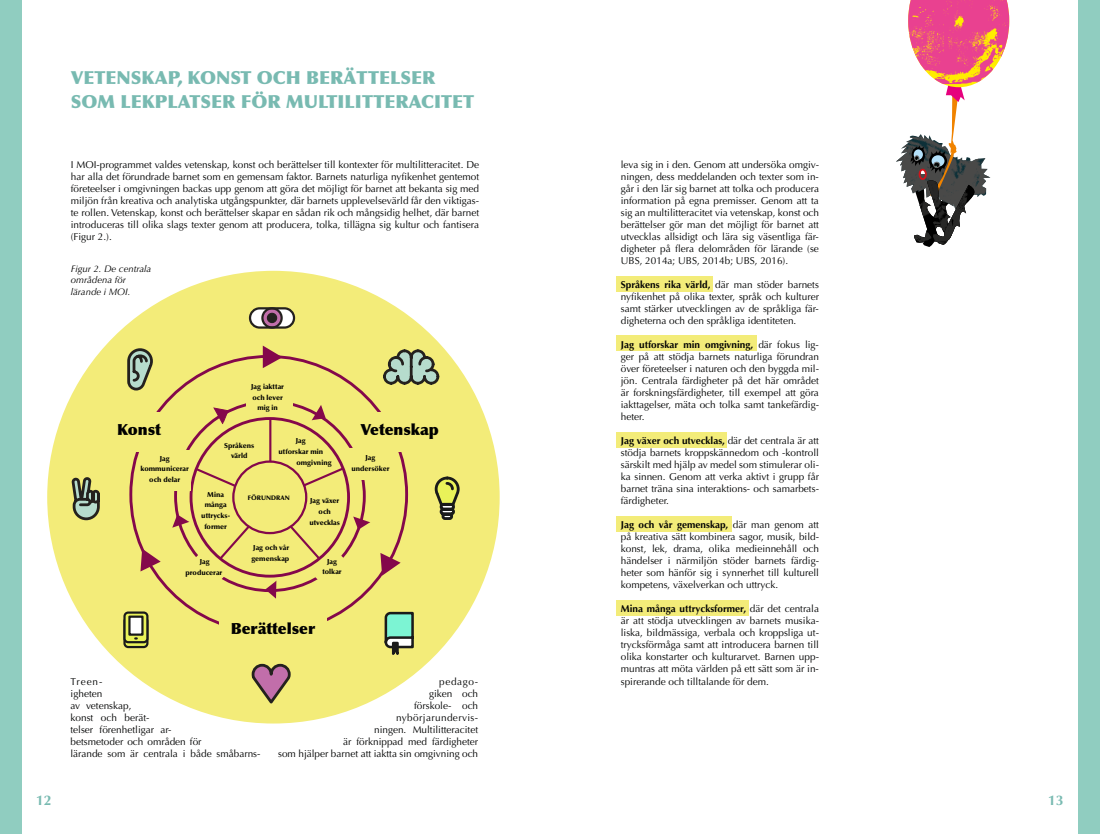
<style>
.page{position:relative;width:1100px;height:834px;background:#fff}
.page>*{position:absolute;margin:0;border:0;box-sizing:border-box;transform-origin:0 0}
.t1{font:900 18px/24px "Optima";color:#78bab1}
.t2{font:900 15.4px "Optima";color:#000}
.t3{font:700 14px "Optima";color:#78bab1}
.t4{font:10px/12px "Optima";color:#010202;text-align:justify}
.t5{font:italic 9.5px/11.4px "Optima";color:#000}
.t6{font:900 7.2px/10.7px "Optima";color:#000;text-align:center}
.t7{font:900 6.5px "Optima";color:#000}
.s1{font-weight:700}
</style>
<div class="page">
<div style="left:616px;top:516px;width:115px;height:15px;background:#f3ec79"></div>
<div style="left:616px;top:600px;width:132px;height:16px;background:#f3ec79"></div>
<div style="left:616px;top:432px;width:110px;height:15px;background:#f3ec79"></div>
<div style="left:616px;top:336px;width:141px;height:15px;background:#f3ec79"></div>
<div style="left:616px;top:276px;width:97px;height:15px;background:#f3ec79"></div>
<div style="left:0;top:0;width:21px;height:833px;background:#90cdc0"></div>
<div style="left:1079px;top:0;width:21px;height:833px;background:#90cdc0"></div>
<svg style="left:896px;top:84px;width:95px;height:163px"></svg>
<img style="left:908px;top:0;width:101px;height:84px">
<div style="left:47px;top:271px;width:453px;height:452px;background:#f3ec79;border-radius:50%"></div>
<svg style="left:213px;top:407px;width:16px;height:17px"></svg>
<svg style="left:312px;top:405px;width:14px;height:15px"></svg>
<svg style="left:265px;top:581px;width:11px;height:17px"></svg>
<div style="left:232px;top:460px;width:75px;height:74px;border:2px solid #84084b;border-radius:50%"></div>
<svg style="left:193px;top:465px;width:45px;height:23px"></svg>
<svg style="left:300px;top:465px;width:45px;height:23px"></svg>
<hr style="left:269px;top:418px;width:2px;height:44px;background:#84084b">
<svg style="left:172px;top:514px;width:80px;height:87px"></svg>
<svg style="left:263px;top:345px;width:19px;height:23px"></svg>
<svg style="left:288px;top:516px;width:113px;height:85px"></svg>
<svg style="left:140px;top:548px;width:21px;height:30px"></svg>
<svg style="left:251px;top:663px;width:40px;height:41px"></svg>
<svg style="left:434px;top:476px;width:26px;height:44px"></svg>
<svg style="left:127px;top:348px;width:26px;height:43px"></svg>
<svg style="left:384px;top:611px;width:30px;height:44px"></svg>
<svg style="left:125px;top:617px;width:22px;height:30px"></svg>
<div style="left:123px;top:616px;width:25px;height:32px;border:2px solid #1a1a1a;border-radius:4px"></div>
<div style="left:125px;top:612px;width:22px;height:30px;background:#e9f259;border-radius:4px"></div>
<div style="left:123px;top:611px;width:25px;height:32px;border:2px solid #1a1a1a;border-radius:4px"></div>
<svg style="left:128px;top:615px;width:16px;height:25px"></svg>
<svg style="left:71px;top:477px;width:29px;height:44px"></svg>
<svg style="left:383px;top:349px;width:57px;height:36px"></svg>
<div style="left:250px;top:308px;width:44px;height:19px;background:#fff;border-radius:10px"></div>
<svg style="left:262px;top:308px;width:20px;height:19px"></svg>
<div style="left:261px;top:307px;width:22px;height:21px;border:2px solid #24211e;border-radius:50%"></div>
<div style="left:267px;top:313px;width:10px;height:9px;background:#24211e;border-radius:50%"></div>
<div style="left:267px;top:313px;width:10px;height:10px;border:1px solid #24211e;border-radius:50%"></div>
<div style="left:249px;top:307px;width:46px;height:21px;border:2px solid #24211e;border-radius:10px"></div>
<h1 class="t1" style="left:71px;top:66px;width:405px">VETENSKAP, KONST OCH BERÄTTELSER<br>SOM LEKPLATSER FÖR MULTILITTERACITET</h1>
<p class="t4" style="left:71px;top:159px;width:410px">I MOI-programmet valdes vetenskap, konst och berättelser till kontexter för multilitteracitet. De har alla det förundrade barnet som en gemensam faktor. Barnets naturliga nyfikenhet gentemot företeelser i omgivningen backas upp genom att göra det möjligt för barnet att bekanta sig med miljön från kreativa och analytiska utgångspunkter, där barnets upplevelsevärld får den viktigas&shy;te rollen. Vetenskap, konst och berättelser skapar en sådan rik och mångsidig helhet, där barnet introduceras till olika slags texter genom att producera, tolka, tillägna sig kultur och fantisera (Figur 2.).</p>
<p class="t5" style="left:71px;top:263px;width:82px">Figur 2. De centrala områdena för lärande i MOI.</p>
<p class="t6" style="left:251px;top:381px;width:34px">Jag iakttar och lever mig in</p>
<h2 class="t2" style="left:117px;top:419px;width:45px">Konst</h2>
<h2 class="t2" style="left:360px;top:419px;width:80px">Vetenskap</h2>
<p class="t6" style="left:224px;top:439px;width:32px">Språkens värld</p>
<p class="t6" style="left:279px;top:435px;width:46px">Jag<br>utforskar min</p>
<p class="t6" style="left:309px;top:495px;width:32px">Jag växer och utvecklas</p>
<p class="t6" style="left:251px;top:542px;width:39px;text-align:left">Jag och vår gemenskap</p>
<p class="t6" style="left:351px;top:452px;width:40px">Jag undersöker</p>
<p class="t6" style="left:141px;top:452px;width:50px">Jag kommunicerar och delar</p>
<p class="t6" style="left:296px;top:457px;width:37px">omgivning</p>
<p class="t6" style="left:207px;top:489px;width:18px">Mina</p>
<p class="t7" style="left:248px;top:493px;width:43px">FÖRUNDRAN</p>
<p class="t6" style="left:201px;top:499px;width:30px">många uttrycks&shy;former</p>
<p class="t6" style="left:185px;top:556px;width:38px">Jag producerar</p>
<p class="t6" style="left:323px;top:555px;width:21px">Jag tolkar</p>
<h2 class="t2" style="left:231px;top:618px;width:86px">Berättelser</h2>
<p class="t4" style="left:71px;top:675px;width:191px;text-align:left">Treen-<br>igheten<br>av vetenskap,<br>konst och berät-<br>telser förenhetligar ar-<br>betsmetoder och områden för<br>lärande som är centrala i både småbarns-</p>
<p class="t4" style="left:278px;top:675px;width:202px;text-align:right">pedago-<br>giken och<br>förskole- och<br>nybörjarundervis-<br>ningen. Multilitteracitet<br>är förknippad med färdigheter<br>som hjälper barnet att iaktta sin omgivning och</p>
<p class="t4" style="left:621px;top:159px;width:200px">leva sig in i den. Genom att undersöka omgiv&shy;ningen, dess meddelanden och texter som in&shy;går i den lär sig barnet att tolka och producera information på egna premisser. Genom att ta sig an multilitteracitet via vetenskap, konst och berättelser gör man det möjligt för barnet att utvecklas allsidigt och lära sig väsentliga fär&shy;digheter på flera delområden för lärande (se UBS, 2014a; UBS, 2014b; UBS, 2016).</p>
<p class="t4" style="left:621px;top:279px;width:200px"><span class="s1">Språkens rika värld,</span> där man stöder barnets nyfikenhet på olika texter, språk och kulturer samt stärker utvecklingen av de språkliga fär&shy;digheterna och den språkliga identiteten.</p>
<p class="t4" style="left:621px;top:339px;width:200px"><span class="s1">Jag utforskar min omgivning,</span> där fokus lig&shy;ger på att stödja barnets naturliga förundran över företeelser i naturen och den byggda mil&shy;jön. Centrala färdigheter på det här området är forskningsfärdigheter, till exempel att göra iakttagelser, mäta och tolka samt tankefärdig&shy;heter.</p>
<p class="t4" style="left:621px;top:435px;width:200px"><span class="s1">Jag växer och utvecklas,</span> där det centrala är att stödja barnets kroppskännedom och -kontroll särskilt med hjälp av medel som stimulerar oli&shy;ka sinnen. Genom att verka aktivt i grupp får barnet träna sina interaktions- och samarbets&shy;färdigheter.</p>
<p class="t4" style="left:621px;top:519px;width:200px"><span class="s1">Jag och vår gemenskap,</span> där man genom att på kreativa sätt kombinera sagor, musik, bild&shy;konst, lek, drama, olika medieinnehåll och händelser i närmiljön stöder barnets färdig&shy;heter som hänför sig i synnerhet till kulturell kompetens, växelverkan och uttryck.</p>
<p class="t4" style="left:621px;top:603px;width:200px"><span class="s1">Mina många uttrycksformer,</span> där det centrala är att stödja utvecklingen av barnets musika&shy;liska, bildmässiga, verbala och kroppsliga ut&shy;trycksförmåga samt att introducera barnen till olika konstarter och kulturarvet. Barnen upp&shy;muntras att möta världen på ett sätt som är in&shy;spirerande och tilltalande för dem.</p>
<h3 class="t3" style="left:36px;top:791px;width:17px">12</h3>
<h3 class="t3" style="left:1048px;top:791px;width:17px">13</h3>
</div>
